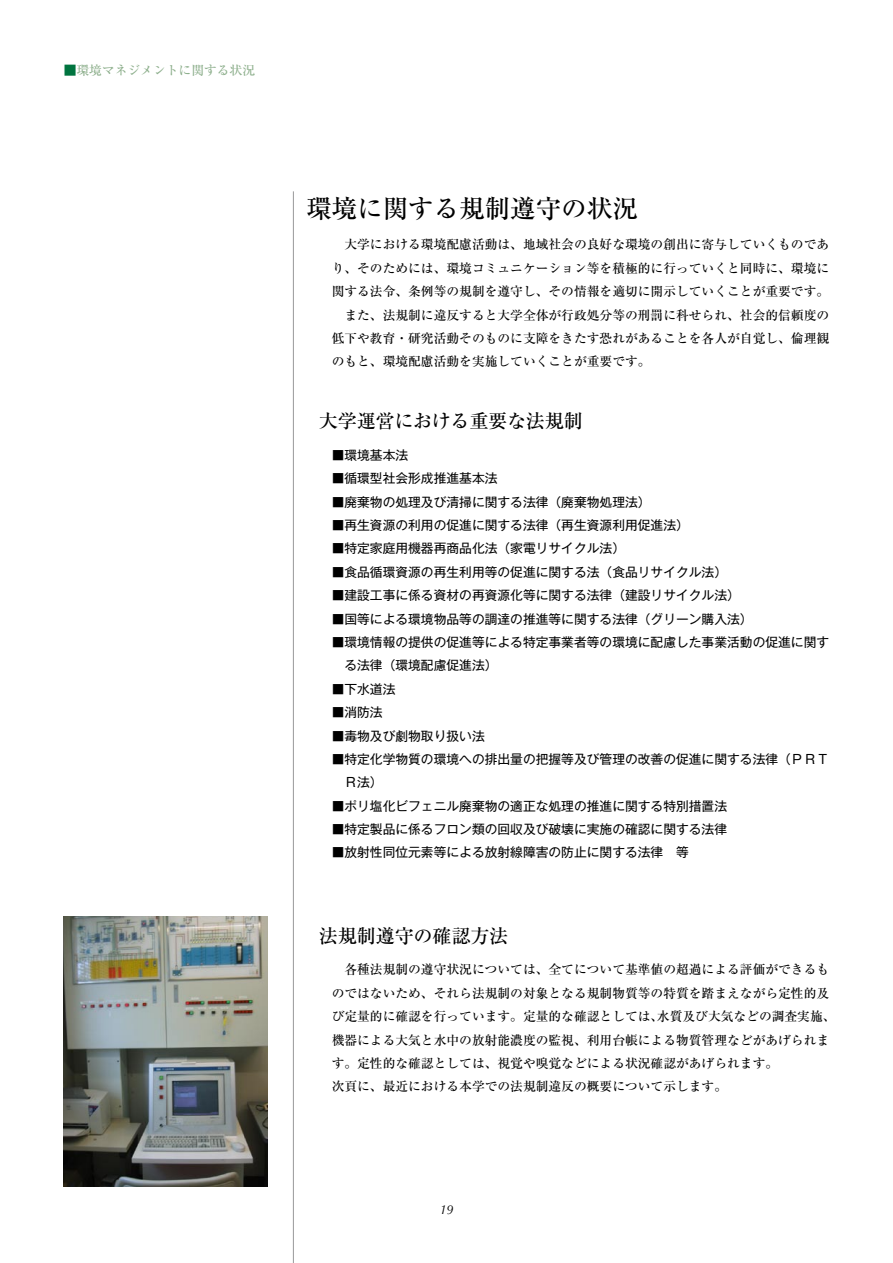
<style>
.page{position:relative;width:893px;height:1263px;background:#fff}
.page>*{position:absolute;margin:0;border:0;box-sizing:border-box;transform-origin:0 0}
.t1{font:500 25.5px "Ryumin Pro";color:#000}
.t2{font:500 19.2px "Ryumin Pro";letter-spacing:-.01em;color:#000}
.t3{font:500 12.75px/23.4px "Ryumin Pro";color:#000}
.t4{font:12.75px/23.4px "Gothic MB101 Pr 5";color:#000}
.t5{font:500 12.75px "Ryumin Pro";color:#8daf8c}
.t6{font:italic 12.75px "Optima";color:#000}
.s1{color:#00743f}
.s2{font-family:"Koz Min Pro"}
</style>
<div class="page">
<hr style="left:293px;top:191px;width:1px;height:1072px;background:#9f9fa0">
<img style="left:64px;top:916px;width:204px;height:270px">
<p class="t5" style="left:64px;top:60px;width:193px"><span class="s1">■</span>環境マネジメントに関する状況</p>
<h1 class="t1" style="left:306px;top:188px;width:333px">環境に関する規制遵守の状況</h1>
<p class="t3" style="left:344px;top:232px;width:486px">大学における環境配慮活動は、地域社会の良好な環境の創出に寄与していくものであ</p>
<p class="t3" style="left:332px;top:255px;width:499px">り、そのためには、環境コミュニケーション等を積極的に行っていくと同時に、環境に</p>
<p class="t3" style="left:332px;top:279px;width:499px">関する法令、条例等の規制を遵守し、その情報を適切に開示していくことが重要です。</p>
<p class="t3" style="left:344px;top:302px;width:486px">また、法規制に違反すると大学全体が行政処分等の刑罰に科せられ、社会的信頼度の</p>
<p class="t3" style="left:332px;top:325px;width:499px">低下や教育・研究活動そのものに支障をきたす恐れがあることを各人が自覚し、倫理観</p>
<p class="t3" style="left:332px;top:349px;width:320px">のもと、環境配慮活動を実施していくことが重要です。</p>
<h2 class="t2" style="left:319px;top:406px;width:266px">大学運営における重要な法規制</h2>
<p class="t4" style="left:332px;top:442px;width:78px"><span class="s2">■</span>環境基本法</p>
<p class="t4" style="left:332px;top:466px;width:167px"><span class="s2">■</span>循環型社会形成推進基本法</p>
<p class="t4" style="left:332px;top:489px;width:320px"><span class="s2">■</span>廃棄物の処理及び清掃に関する法律（廃棄物処理法）</p>
<p class="t4" style="left:332px;top:512px;width:359px"><span class="s2">■</span>再生資源の利用の促進に関する法律（再生資源利用促進法）</p>
<p class="t4" style="left:332px;top:536px;width:295px"><span class="s2">■</span>特定家庭用機器再商品化法（家電リサイクル法）</p>
<p class="t4" style="left:332px;top:559px;width:397px"><span class="s2">■</span>食品循環資源の再生利用等の促進に関する法（食品リサイクル法）</p>
<p class="t4" style="left:332px;top:583px;width:410px"><span class="s2">■</span>建設工事に係る資材の再資源化等に関する法律（建設リサイクル法）</p>
<p class="t4" style="left:332px;top:606px;width:422px"><span class="s2">■</span>国等による環境物品等の調達の推進等に関する法律（グリーン購入法）</p>
<p class="t4" style="left:344px;top:629px;width:486px;text-indent:-13px"><span class="s2">■</span>環境情報の提供の促進等による特定事業者等の環境に配慮した事業活動の促進に関する法律（環境配慮促進法）</p>
<p class="t4" style="left:332px;top:676px;width:65px"><span class="s2">■</span>下水道法</p>
<p class="t4" style="left:332px;top:699px;width:53px"><span class="s2">■</span>消防法</p>
<p class="t4" style="left:332px;top:723px;width:155px"><span class="s2">■</span>毒物及び劇物取り扱い法</p>
<p class="t4" style="left:344px;top:746px;width:486px;text-indent:-13px"><span class="s2">■</span>特定化学物質の環境への排出量の把握等及び管理の改善の促進に関する法律（ＰＲＴ<br>Ｒ法）</p>
<p class="t4" style="left:332px;top:793px;width:397px"><span class="s2">■</span>ポリ塩化ビフェニル廃棄物の適正な処理の推進に関する特別措置法</p>
<p class="t4" style="left:332px;top:816px;width:397px"><span class="s2">■</span>特定製品に係るフロン類の回収及び破壊に実施の確認に関する法律</p>
<p class="t4" style="left:332px;top:840px;width:359px"><span class="s2">■</span>放射性同位元素等による放射線障害の防止に関する法律　等</p>
<h2 class="t2" style="left:319px;top:920px;width:191px">法規制遵守の確認方法</h2>
<p class="t3" style="left:332px;top:957px;width:505px;text-indent:13px">各種法規制の遵守状況については、全てについて基準値の超過による評価ができるものではないため、それら法規制の対象となる規制物質等の特質を踏まえながら定性的及び定量的に確認を行っています。定量的な確認としては、水質及び大気などの調査実施、機器による大気と水中の放射能濃度の監視、利用台帳による物質管理などがあげられます。定性的な確認としては、視覚や嗅覚などによる状況確認があげられます。<br>次頁に、最近における本学での法規制違反の概要について示します。</p>
<p class="t6" style="left:439px;top:1202px;width:7px">19</p>
</div>
